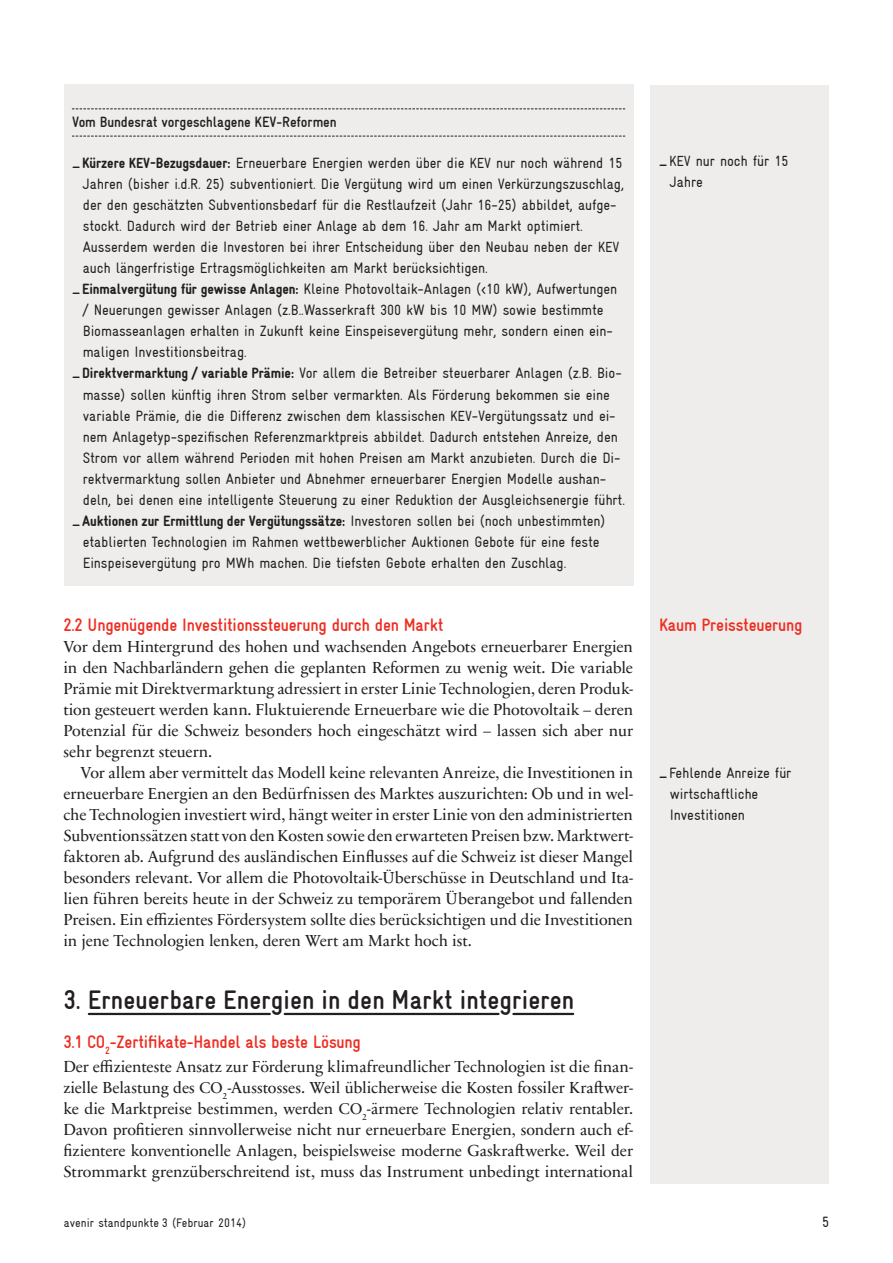
<style>
.page{position:relative;width:893px;height:1263px;background:#fff}
.page>*{position:absolute;margin:0;border:0;box-sizing:border-box;transform-origin:0 0}
._2_04_Titel_Hierarch{font:700 condensed 27px "Gravur";letter-spacing:.005em;color:#231f20}
._2_05_Titel_Hierarch{font:700 condensed 18px "Gravur";letter-spacing:-.01em;color:#ee2e22}
._1_01_Lauftext_1_stu{font:16.2px/21px "Sabon Next LT Pro";color:#231f20;text-align:justify}
._1_02_Lauftext_2_Ein{font:16.2px/21px "Sabon Next LT Pro";letter-spacing:-.01em;color:#231f20;text-align:justify}
._1_08_Fusszeile{font:condensed 15px/21px "Gravur";letter-spacing:-.005em;color:#231f20}
._2_06_Titel_Hierarch{font:700 condensed 15px "Gravur";letter-spacing:-.005em;color:#231f20}
._1_08_Fusszeile-2{font:condensed 12.3px "Gravur";letter-spacing:.005em;color:#231f20}
.s1{font-weight:700}
.s2{font-weight:900}
.s3{font-weight:900;font-size:14.7px}
.s4{font-size:14.7px}
.s5{font-size:15.75px}
</style>
<div class="page">
<svg style="left:89px;top:1013px;width:181px;height:2px"></svg>
<svg style="left:285px;top:1013px;width:213px;height:2px"></svg>
<svg style="left:513px;top:1013px;width:60px;height:2px"></svg>
<div style="left:651px;top:85px;width:178px;height:1098px;background:#efedeb"></div>
<div style="left:64px;top:84px;width:569px;height:502px;background:#efedeb"></div>
<svg style="left:72px;top:109px;width:553px;height:1px"></svg>
<svg style="left:72px;top:136px;width:553px;height:1px"></svg>
<p class="_2_06_Titel_Hierarch" style="left:72px;top:114px;width:266px">Vom Bundesrat vorgeschlagene KEV-Reformen</p>
<p class="_1_08_Fusszeile" style="left:83px;top:153px;width:543px;text-indent:-11px"><span class="s1">_</span><span class="s2">Kürzere</span> <span class="s3">KEV</span><span class="s2">-Bezugsdauer:</span> Erneuerbare Energien werden über die <span class="s4">KEV</span> nur noch während <span class="s4">15<br></span>Jahren (bisher i.d.R. <span class="s4">25</span>) subventioniert. Die Vergütung wird um einen Verkürzungszuschlag, der den geschätzten Subventionsbedarf für die Restlaufzeit (Jahr <span class="s4">16</span>-<span class="s4">25</span>) abbildet, aufge&shy;stockt. Dadurch wird der Betrieb einer Anlage ab dem <span class="s4">16</span>. Jahr am Markt optimiert.<br>Ausserdem werden die Investoren bei ihrer Entscheidung über den Neubau neben der <span class="s4">KEV </span>auch längerfristige Ertragsmöglichkeiten am Markt berücksichtigen.</p>
<p class="_1_08_Fusszeile" style="left:83px;top:279px;width:536px;text-indent:-11px"><span class="s1">_</span><span class="s2">Einmalvergütung für gewisse Anlagen:</span> Kleine Photovoltaik-Anlagen (&lt;<span class="s4">10</span> kW), Aufwertungen / Neuerungen gewisser Anlagen (z.B..Wasserkraft <span class="s4">300</span> kW bis <span class="s4">10 MW</span>) sowie bestimmte Biomasseanlagen erhalten in Zukunft keine Einspeisevergütung mehr, sondern einen ein&shy;maligen Investitionsbeitrag.</p>
<p class="_1_08_Fusszeile" style="left:83px;top:363px;width:544px;text-indent:-11px"><span class="s1">_</span><span class="s2">Direktvermarktung / variable Prämie:</span> Vor allem die Betreiber steuerbarer Anlagen (z.B. Bio&shy;masse) sollen künftig ihren Strom selber vermarkten. Als Förderung bekommen sie eine variable Prämie, die die Differenz zwischen dem klassischen <span class="s4">KEV</span>-Vergütungssatz und ei&shy;nem Anlagetyp-spezifischen Referenzmarktpreis abbildet. Dadurch entstehen Anreize, den Strom vor allem während Perioden mit hohen Preisen am Markt anzubieten. Durch die Di&shy;rektvermarktung sollen Anbieter und Abnehmer erneuerbarer Energien Modelle aushan&shy;deln, bei denen eine intelligente Steuerung zu einer Reduktion der Ausgleichsenergie führt.</p>
<p class="_1_08_Fusszeile" style="left:83px;top:510px;width:524px;text-indent:-11px"><span class="s1">_</span><span class="s2">Auktionen zur Ermittlung der Vergütungssätze:</span> Investoren sollen bei (noch unbestimmten) etablierten Technologien im Rahmen wettbewerblicher Auktionen Gebote für eine feste<br>Einspeisevergütung pro <span class="s4">MW</span>h machen. Die tiefsten Gebote erhalten den Zuschlag.</p>
<p class="_2_05_Titel_Hierarch" style="left:63px;top:615px;width:382px">2.2 Ungenügende Investitionssteuerung durch den Markt</p>
<p class="_1_01_Lauftext_1_stu" style="left:63px;top:635px;width:571px">Vor dem Hintergrund des hohen und wachsenden Angebots erneuerbarer Energien in den Nachbarländern gehen die geplanten Reformen zu wenig weit. Die variable Prämie mit Direktvermarktung adressiert in erster Linie Technologien, deren Produk&shy;tion gesteuert werden kann. Fluktuierende Erneuerbare wie die Photovoltaik – deren Potenzial für die Schweiz besonders hoch eingeschätzt wird – lassen sich aber nur sehr begrenzt steuern.</p>
<p class="_1_02_Lauftext_2_Ein" style="left:63px;top:761px;width:571px;text-indent:17px">Vor allem aber vermittelt das Modell keine relevanten Anreize, die Investitionen in erneuerbare Energien an den Bedürfnissen des Marktes auszurichten: Ob und in wel&shy;che Technologien investiert wird, hängt weiter in erster Linie von den administrierten Subventionssätzen statt von den Kosten sowie den erwarteten Preisen bzw. Marktwert&shy;faktoren ab. Aufgrund des ausländischen Einflusses auf die Schweiz ist dieser Mangel besonders relevant. Vor allem die Photovoltaik-Überschüsse in Deutschland und Ita&shy;lien führen bereits heute in der Schweiz zu temporärem Überangebot und fallenden Preisen. Ein effizientes Fördersystem sollte dies berücksichtigen und die Investitionen in jene Technologien lenken, deren Wert am Markt hoch ist.</p>
<p class="_2_04_Titel_Hierarch" style="left:63px;top:985px;width:512px">3. Erneuerbare Energien in den Markt integrieren</p>
<p class="_2_05_Titel_Hierarch" style="left:63px;top:1032px;width:299px">3.1 CO<sub>2</sub>-Zertifikate-Handel als beste Lösung</p>
<p class="_1_01_Lauftext_1_stu" style="left:63px;top:1055px;width:571px">Der effizienteste Ansatz zur Förderung klimafreundlicher Technologien ist die finan&shy;zielle Belastung des <span class="s5">CO</span><sub>2</sub>-Ausstosses. Weil üblicherweise die Kosten fossiler Kraftwer&shy;ke die Marktpreise bestimmen, werden <span class="s5">CO</span><sub>2</sub>-ärmere Technologien relativ rentabler.<br>Davon profitieren sinnvollerweise nicht nur erneuerbare Energien, sondern auch ef&shy;fizientere konventionelle Anlagen, beispielsweise moderne Gaskraftwerke. Weil der Strommarkt grenzüberschreitend ist, muss das Instrument unbedingt international</p>
<p class="_1_08_Fusszeile" style="left:670px;top:150px;width:120px;text-indent:-11px"><span class="s1">_</span><span class="s4">KEV</span> nur noch für <span class="s4">15<br></span>Jahre</p>
<p class="_2_05_Titel_Hierarch" style="left:659px;top:615px;width:145px">Kaum Preissteuerung</p>
<p class="_1_08_Fusszeile" style="left:670px;top:762px;width:123px;text-indent:-11px"><span class="s1">_</span>Fehlende Anreize für wirtschaftliche<br>Investitionen</p>
<p class="_1_08_Fusszeile-2" style="left:64px;top:1216px;width:184px">avenir standpunkte 3 (Februar 2014)</p>
<p class="_1_08_Fusszeile" style="left:822px;top:1212px;width:9px">5</p>
</div>
